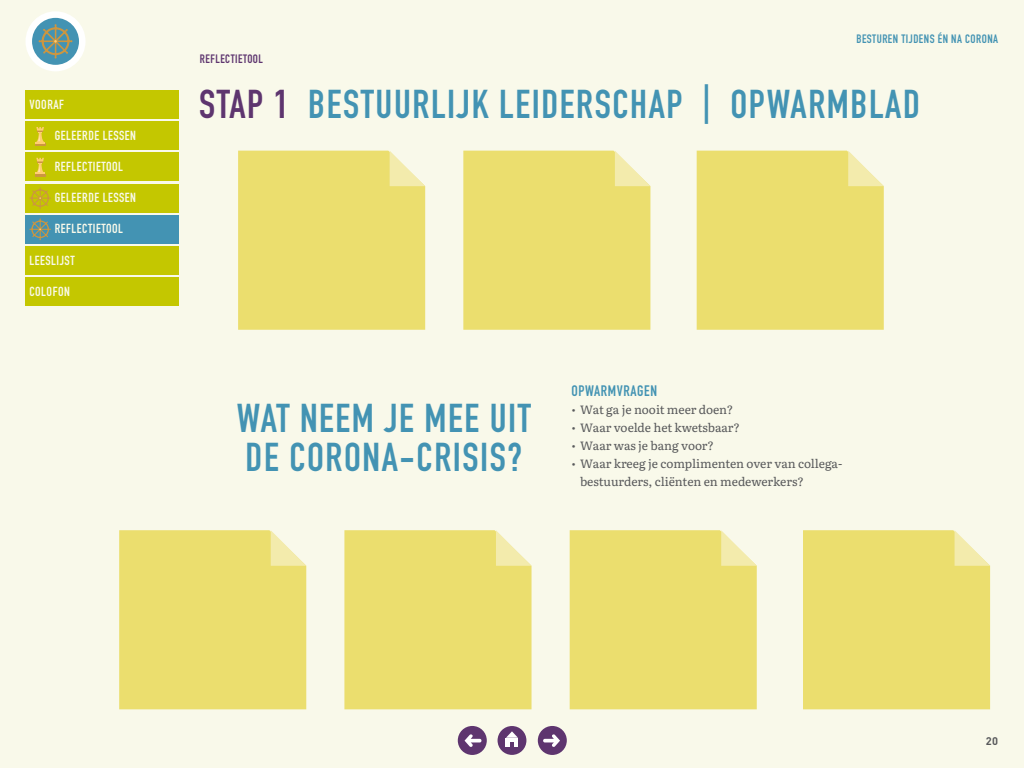
<style>
.page{position:relative;width:1024px;height:768px;background:#f9f9ea}
.page>*{position:absolute;margin:0;border:0;box-sizing:border-box;transform-origin:0 0}
.t1{font:700 39.7px "DIN Condensed";letter-spacing:.04em;color:#4393b3}
.t2{font:700 15px "DIN Condensed";letter-spacing:.04em;color:#4393b3}
.t3{font:700 13px "DIN Condensed";letter-spacing:.04em;color:#f9f9ea}
.t4{font:12px/18px "Literata";letter-spacing:-.01em;color:#58595b}
.t5{font:700 12px "DIN Condensed";letter-spacing:.04em;color:#4393b3}
.t6{font:700 12px "DIN Condensed";letter-spacing:.04em;color:#5e356f}
.t7{font:700 11px "DINOT";color:#58595b}
.s1{color:#5e356f}
</style>
<div class="page">
<div style="left:538px;top:726px;width:29px;height:29px;background:#5e356f;border-radius:50%"></div>
<svg style="left:543px;top:734px;width:17px;height:13px"></svg>
<div style="left:458px;top:726px;width:29px;height:29px;background:#5e356f;border-radius:50%"></div>
<svg style="left:465px;top:734px;width:16px;height:13px"></svg>
<div style="left:498px;top:726px;width:28px;height:29px;background:#5e356f;border-radius:50%"></div>
<svg style="left:506px;top:731px;width:12px;height:16px"></svg>
<div style="left:26px;top:11px;width:60px;height:60px;background:#fff;border-radius:50%"></div>
<div style="left:32px;top:18px;width:47px;height:47px;background:#4393b3;border-radius:50%"></div>
<svg style="left:39px;top:24px;width:33px;height:35px"></svg>
<div style="left:238px;top:151px;width:187px;height:179px;background:#ebde6e"></div>
<svg style="left:390px;top:151px;width:35px;height:35px"></svg>
<div style="left:344px;top:530px;width:188px;height:179px;background:#ebde6e"></div>
<svg style="left:496px;top:530px;width:36px;height:36px"></svg>
<div style="left:463px;top:151px;width:187px;height:179px;background:#ebde6e"></div>
<svg style="left:615px;top:151px;width:35px;height:35px"></svg>
<div style="left:570px;top:530px;width:187px;height:179px;background:#ebde6e"></div>
<svg style="left:721px;top:530px;width:36px;height:36px"></svg>
<div style="left:697px;top:151px;width:187px;height:179px;background:#ebde6e"></div>
<svg style="left:848px;top:151px;width:36px;height:35px"></svg>
<div style="left:803px;top:530px;width:187px;height:179px;background:#ebde6e"></div>
<svg style="left:955px;top:530px;width:35px;height:36px"></svg>
<div style="left:119px;top:530px;width:187px;height:179px;background:#ebde6e"></div>
<svg style="left:271px;top:530px;width:35px;height:36px"></svg>
<div style="left:26px;top:153px;width:153px;height:28px;background:#c4c700"></div>
<div style="left:26px;top:121px;width:153px;height:29px;background:#c4c700"></div>
<div style="left:26px;top:90px;width:153px;height:29px;background:#c4c700"></div>
<div style="left:26px;top:184px;width:153px;height:29px;background:#c4c700"></div>
<div style="left:26px;top:215px;width:153px;height:29px;background:#4393b3"></div>
<div style="left:26px;top:246px;width:153px;height:29px;background:#c4c700"></div>
<div style="left:26px;top:277px;width:153px;height:29px;background:#c4c700"></div>
<svg style="left:29px;top:218px;width:22px;height:22px"></svg>
<svg style="left:29px;top:187px;width:22px;height:22px"></svg>
<svg style="left:35px;top:158px;width:10px;height:18px"></svg>
<svg style="left:35px;top:127px;width:10px;height:18px"></svg>
<p class="t3" style="left:29px;top:95px;width:36px">VOORAF</p>
<p class="t3" style="left:55px;top:127px;width:83px">GELEERDE LESSEN</p>
<p class="t3" style="left:55px;top:158px;width:70px">REFLECTIETOOL</p>
<p class="t3" style="left:55px;top:189px;width:83px">GELEERDE LESSEN</p>
<p class="t3" style="left:55px;top:220px;width:70px">REFLECTIETOOL</p>
<p class="t3" style="left:29px;top:251px;width:47px">LEESLIJST</p>
<p class="t3" style="left:29px;top:282px;width:42px">COLOFON</p>
<p class="t6" style="left:200px;top:51px;width:65px">REFLECTIETOOL</p>
<p class="t5" style="left:856px;top:30px;width:143px">BESTUREN TIJDENS ÉN NA CORONA</p>
<p class="t1" style="left:199px;top:78px;width:722px"><span class="s1">STAP 1</span> BESTUURLIJK LEIDERSCHAP | OPWARMBLAD</p>
<p class="t1" style="left:237px;top:391px;width:296px">WAT NEEM JE MEE UIT</p>
<p class="t1" style="left:246px;top:430px;width:278px">DE CORONA-CRISIS?</p>
<p class="t2" style="left:572px;top:381px;width:87px">OPWARMVRAGEN</p>
<p class="t4" style="left:572px;top:400px;width:163px">• Wat ga je nooit meer doen?</p>
<p class="t4" style="left:572px;top:418px;width:170px">• Waar voelde het kwetsbaar?</p>
<p class="t4" style="left:572px;top:436px;width:144px">• Waar was je bang voor?</p>
<p class="t4" style="left:580px;top:454px;width:264px;text-indent:-9px">• Waar kreeg je complimenten over van collega&shy;bestuurders, cliënten en medewerkers?</p>
<p class="t7" style="left:986px;top:734px;width:14px">20</p>
</div>
